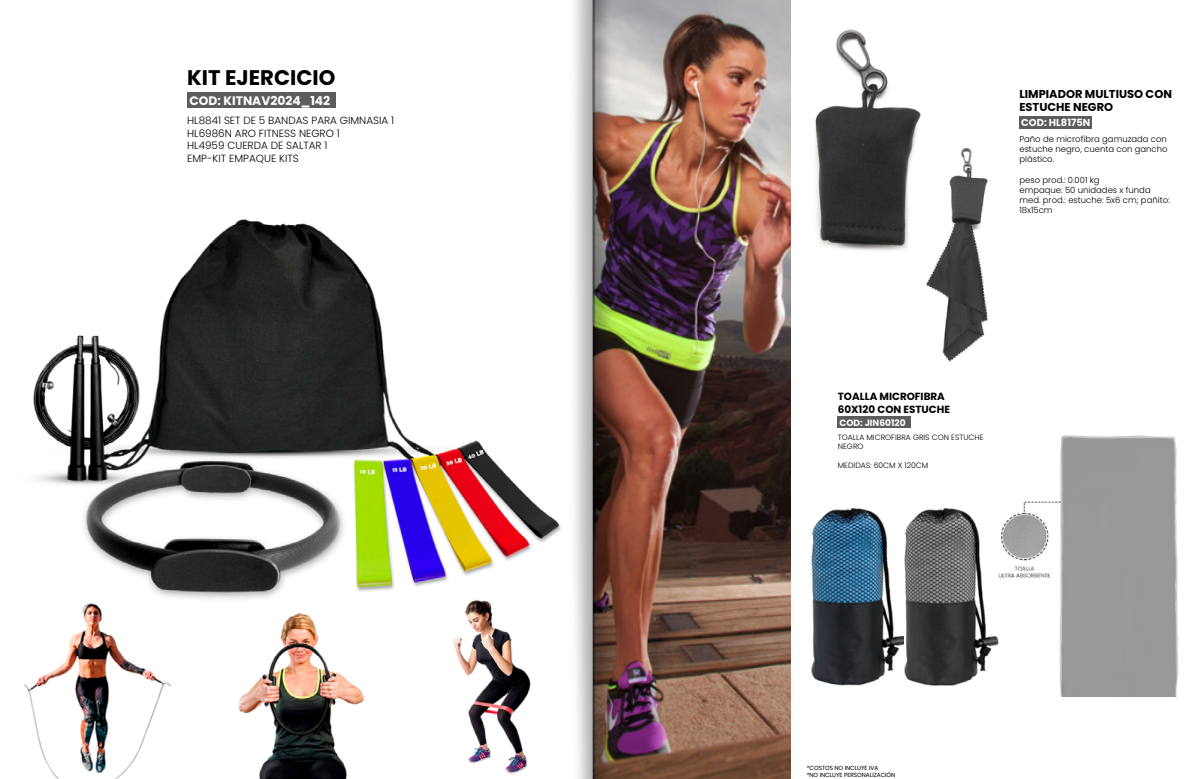
<style>
.page{position:relative;width:1187px;height:779px;background:#fff}
.page>*{position:absolute;margin:0;border:0;box-sizing:border-box;transform-origin:0 0}
.t1{font:700 21.1px "Poppins";color:#000}
.t2{font:700 12.3px "Poppins";color:#fff}
.t3{font:700 11.4px/13.7px "Poppins";color:#000}
.t4{font:300 10.4px/12.5px "Poppins";color:#000}
.t5{font:700 10.4px/12.4px "Poppins";color:#000}
.t6{font:700 10px "Poppins";color:#fff}
.t7{font:700 9.1px "Poppins";color:#fff}
.t8{font:300 8.5px/10.2px "Poppins";color:#000;text-align:justify}
.t9{font:300 7.7px/9.2px "Poppins";color:#000}
.t10{font:5.9px/7px "Poppins";color:#000}
</style>
<div class="page">
<div style="left:1019px;top:116px;width:72px;height:13px;background:#5c5c5e"></div>
<div style="left:1080px;top:435px;width:99px;height:261px;background:#999"></div>
<img style="left:24px;top:335px;width:82px;height:444px">
<img style="left:106px;top:0;width:974px;height:779px">
<h1 class="t1" style="left:187px;top:66px;width:150px">KIT EJERCICIO</h1>
<h2 class="t2" style="left:189px;top:93px;width:142px">COD: KITNAV2024_142</h2>
<p class="t4" style="left:187px;top:114px;width:208px">HL8841 SET DE 5 BANDAS PARA GIMNASIA 1<br>HL6986N ARO FITNESS NEGRO 1<br>HL4959 CUERDA DE SALTAR 1<br>EMP-KIT EMPAQUE KITS</p>
<h3 class="t3" style="left:1019px;top:87px;width:154px">LIMPIADOR MULTIUSO CON<br>ESTUCHE NEGRO</h3>
<p class="t6" style="left:1020px;top:117px;width:71px">COD: HL8175N</p>
<p class="t8" style="left:1019px;top:134px;width:150px">Paño de microfibra gamuzada con estuche negro, cuenta con gancho plástico.</p>
<p class="t8" style="left:1019px;top:175px;width:152px;text-align:left">peso prod.: 0.001 kg<br>empaque: 50 unidades x funda med. prod.: estuche: 5x6 cm; pañito:<br>18x15cm</p>
<p class="t5" style="left:837px;top:390px;width:114px">TOALLA MICROFIBRA<br>60X120 CON ESTUCHE</p>
<p class="t7" style="left:839px;top:417px;width:67px">COD: JIN60120</p>
<p class="t9" style="left:837px;top:433px;width:147px">TOALLA MICROFIBRA GRIS CON ESTUCHE<br>NEGRO</p>
<p class="t9" style="left:837px;top:460px;width:92px">MEDIDAS: 60CM X 120CM</p>
<p class="t10" style="left:806px;top:764px;width:90px">*COSTOS NO INCLUYE IVA<br>*NO INCLUYE PERSONALIZACIÓN</p>
</div>
